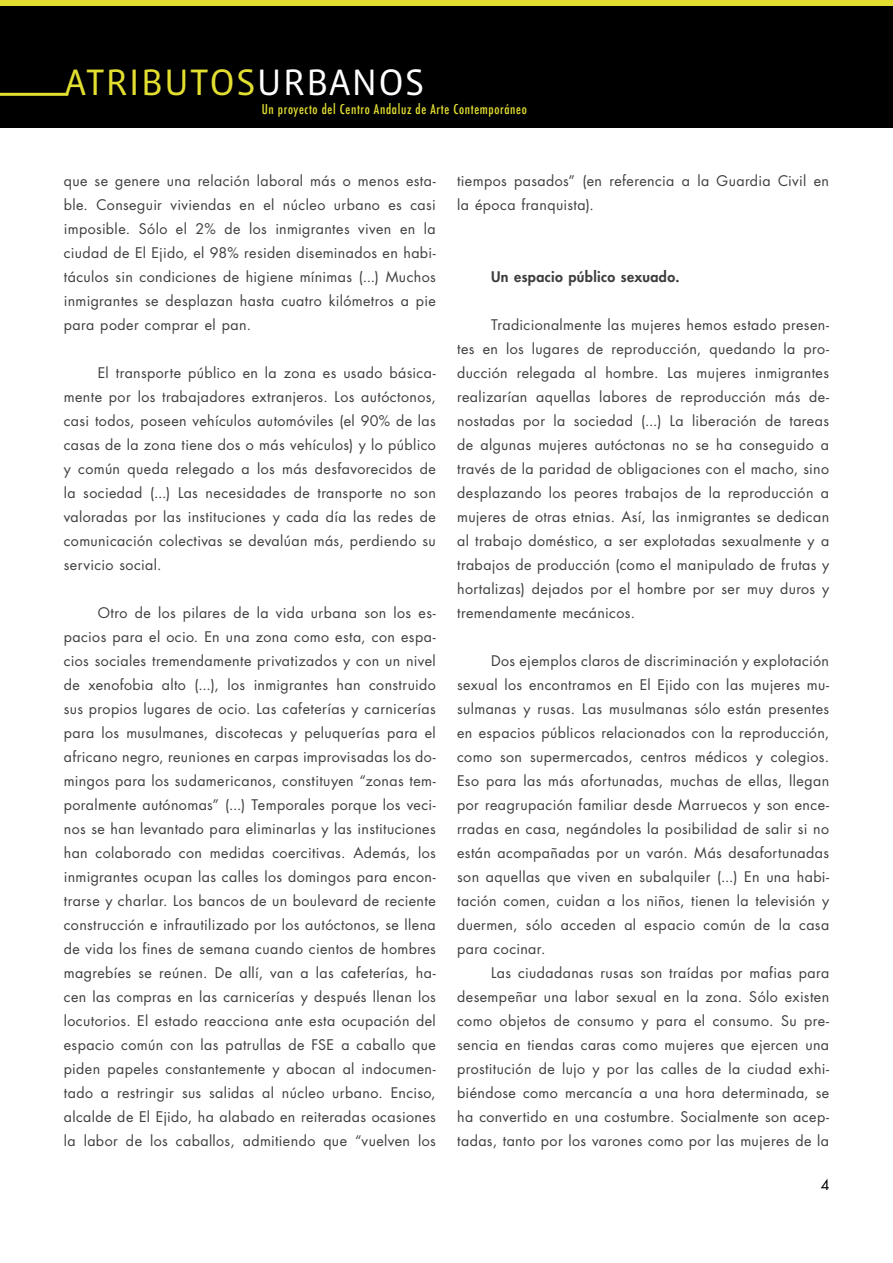
<style>
.page{position:relative;width:893px;height:1263px;background:#fff}
.page>*{position:absolute;margin:0;border:0;box-sizing:border-box;transform-origin:0 0}
.t1{font:37.65px "Vista Sans";letter-spacing:.025em;color:#e3df31}
.t2{font:14.25px/24px "Futura Std";letter-spacing:.03em;color:#3e3e40;text-align:justify}
.t3{font:800 14.25px "Futura Std";letter-spacing:.025em;color:#3e3e40}
.t4{font:14.25px "Futura Std";color:#000}
.t5{font:500 condensed 13.2px "Futura";letter-spacing:.05em;color:#e3df31}
.s1{color:#fff}
</style>
<div class="page">
<div style="left:0;top:6px;width:893px;height:122px;background:#000"></div>
<div style="left:0;top:0;width:893px;height:5px;background:#e3df31"></div>
<hr style="left:0;top:93px;width:68px;height:3px;background:#e3df31">
<h1 class="t1" style="left:65px;top:64px;width:361px">ATRIBUTOS<span class="s1">URBANOS</span></h1>
<p class="t5" style="left:262px;top:100px;width:267px">Un proyecto del Centro Andaluz de Arte Contemporáneo</p>
<p class="t2" style="left:64px;top:168px;width:374px">que se genere una relación laboral más o menos esta&shy;ble. Conseguir viviendas en el núcleo urbano es casi imposible. Sólo el 2% de los inmigrantes viven en la ciudad de El Ejido, el 98% residen diseminados en habi&shy;táculos sin condiciones de higiene mínimas (...) Muchos inmigrantes se desplazan hasta cuatro kilómetros a pie para poder comprar el pan.</p>
<p class="t2" style="left:64px;top:360px;width:374px;text-indent:34px">El transporte público en la zona es usado básica&shy;mente por los trabajadores extranjeros. Los autóctonos, casi todos, poseen vehículos automóviles (el 90% de las casas de la zona tiene dos o más vehículos) y lo público y común queda relegado a los más desfavorecidos de la sociedad (...) Las necesidades de transporte no son valoradas por las instituciones y cada día las redes de comunicación colectivas se devalúan más, perdiendo su servicio social.</p>
<p class="t2" style="left:64px;top:600px;width:374px;text-indent:34px">Otro de los pilares de la vida urbana son los es&shy;pacios para el ocio. En una zona como esta, con espa&shy;cios sociales tremendamente privatizados y con un nivel de xenofobia alto (...), los inmigrantes han construido sus propios lugares de ocio. Las cafeterías y carnicerías para los musulmanes, discotecas y peluquerías para el africano negro, reuniones en carpas improvisadas los do&shy;mingos para los sudamericanos, constituyen “zonas tem&shy;poralmente autónomas” (...) Temporales porque los veci&shy;nos se han levantado para eliminarlas y las instituciones han colaborado con medidas coercitivas. Además, los inmigrantes ocupan las calles los domingos para encon&shy;trarse y charlar. Los bancos de un boulevard de reciente construcción e infrautilizado por los autóctonos, se llena de vida los fines de semana cuando cientos de hombres magrebíes se reúnen. De allí, van a las cafeterías, ha&shy;cen las compras en las carnicerías y después llenan los locutorios. El estado reacciona ante esta ocupación del espacio común con las patrullas de FSE a caballo que piden papeles constantemente y abocan al indocumen&shy;tado a restringir sus salidas al núcleo urbano. Enciso, alcalde de El Ejido, ha alabado en reiteradas ocasiones la labor de los caballos, admitiendo que “vuelven los</p>
<p class="t2" style="left:457px;top:168px;width:373px">tiempos pasados” (en referencia a la Guardia Civil en la época franquista).</p>
<p class="t3" style="left:491px;top:267px;width:190px">Un espacio público sexuado.</p>
<p class="t2" style="left:457px;top:312px;width:374px;text-indent:34px">Tradicionalmente las mujeres hemos estado presen&shy;tes en los lugares de reproducción, quedando la pro&shy;ducción relegada al hombre. Las mujeres inmigrantes realizarían aquellas labores de reproducción más de&shy;nostadas por la sociedad (...) La liberación de tareas de algunas mujeres autóctonas no se ha conseguido a través de la paridad de obligaciones con el macho, sino desplazando los peores trabajos de la reproducción a mujeres de otras etnias. Así, las inmigrantes se dedican al trabajo doméstico, a ser explotadas sexualmente y a trabajos de producción (como el manipulado de frutas y hortalizas) dejados por el hombre por ser muy duros y tremendamente mecánicos.</p>
<p class="t2" style="left:457px;top:648px;width:374px;text-indent:34px">Dos ejemplos claros de discriminación y explotación sexual los encontramos en El Ejido con las mujeres mu&shy;sulmanas y rusas. Las musulmanas sólo están presentes en espacios públicos relacionados con la reproducción, como son supermercados, centros médicos y colegios.<br>Eso para las más afortunadas, muchas de ellas, llegan por reagrupación familiar desde Marruecos y son ence&shy;rradas en casa, negándoles la posibilidad de salir si no están acompañadas por un varón. Más desafortunadas son aquellas que viven en subalquiler (...) En una habi&shy;tación comen, cuidan a los niños, tienen la televisión y duermen, sólo acceden al espacio común de la casa para cocinar.</p>
<p class="t2" style="left:457px;top:960px;width:374px;text-indent:34px">Las ciudadanas rusas son traídas por mafias para desempeñar una labor sexual en la zona. Sólo existen como objetos de consumo y para el consumo. Su pre&shy;sencia en tiendas caras como mujeres que ejercen una prostitución de lujo y por las calles de la ciudad exhi&shy;biéndose como mercancía a una hora determinada, se ha convertido en una costumbre. Socialmente son acep&shy;tadas, tanto por los varones como por las mujeres de la</p>
<p class="t4" style="left:821px;top:1175px;width:10px">4</p>
</div>
